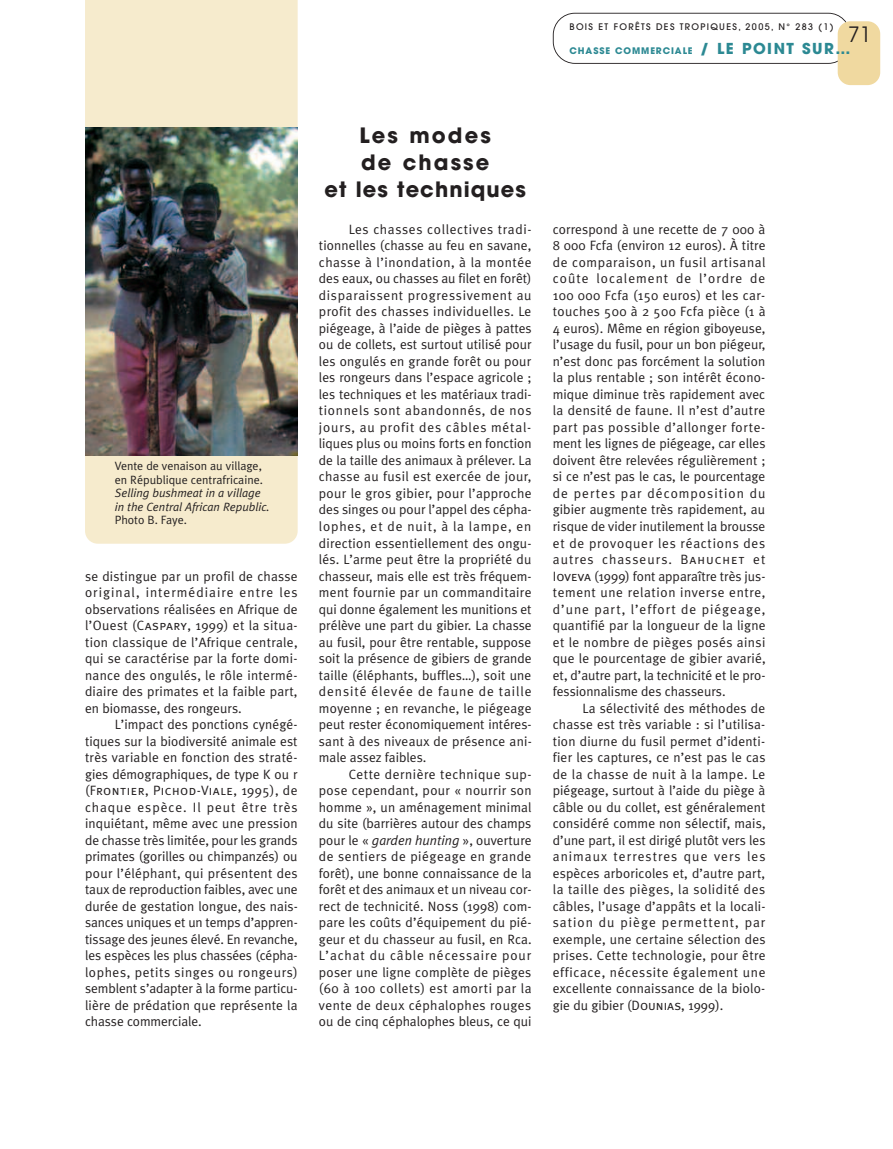
<style>
.page{position:relative;width:893px;height:1149px;background:#fff}
.page>*{position:absolute;margin:0;border:0;box-sizing:border-box;transform-origin:0 0}
.t1{font:700 21px/27px "Avant Garde";letter-spacing:.075em;color:#231f20;text-align:center}
.t2{font:21px "Avant Garde";color:#231f20}
.t3{font:13.5px/16.5px "Meta Plus Normal";color:#231f20;text-align:justify}
.t4{font:13.5px "Meta Plus Normal Caps";letter-spacing:.03em;color:#231f20}
.t5{font:12px/13.5px "Meta Plus Normal";color:#231f20}
.t6{font:italic 12px/13.5px "Meta Plus Normal";color:#231f20}
.t7{font:500 9px "Avant Garde";letter-spacing:.15em;color:#231f20}
.t8{font:700 9px "Avant Garde";letter-spacing:.1em;color:#2c8993}
.s1{font-size:15px}
.s2{font-family:"Meta Plus Normal Caps"}
.s3{font-family:"Meta Plus Normal"}
.s4{font-style:italic}
</style>
<div class="page">
<svg style="left:553px;top:13px;width:294px;height:51px"></svg>
<div style="left:838px;top:21px;width:42px;height:64px;background:#f0d9a0;border-radius:13px"></div>
<div style="left:85px;top:0;width:213px;height:543px;background:#f6ebcd"></div>
<img style="left:85px;top:128px;width:213px;height:327px">
<p class="t7" style="left:569px;top:23px;width:266px">BOIS ET FORÊTS DES TROPIQUES, 2005, N° 283 (1)</p>
<h1 class="t2" style="left:848px;top:26px;width:25px">71</h1>
<p class="t8" style="left:570px;top:47px;width:282px">CHASSE COMMERCIALE <span class="s1">/ LE POINT SUR…</span></p>
<p class="t5" style="left:115px;top:459px;width:150px">Vente de venaison au village, en République centrafricaine.</p>
<p class="t6" style="left:115px;top:486px;width:156px">Selling bushmeat in a village in the Central African Republic.</p>
<p class="t5" style="left:115px;top:513px;width:74px">Photo B. Faye.</p>
<p class="t3" style="left:85px;top:567px;width:214px">se distingue par un profil de chasse original, intermédiaire entre les observations réalisées en Afrique de l’Ouest (<span class="s2">Caspary</span>, 1999) et la situa&shy;tion classique de l’Afrique centrale, qui se caractérise par la forte domi&shy;nance des ongulés, le rôle intermé&shy;diaire des primates et la faible part, en biomasse, des rongeurs.</p>
<p class="t3" style="left:85px;top:716px;width:214px;text-indent:30px">L’impact des ponctions cynégé&shy;tiques sur la biodiversité animale est très variable en fonction des straté&shy;gies démographiques, de type K ou r</p>
<p class="t4" style="left:85px;top:782px;width:214px"><span class="s3">(</span>Frontier<span class="s3">,</span> Pichod-Viale<span class="s3">, 1995), de</span></p>
<p class="t3" style="left:85px;top:798px;width:214px">chaque espèce. Il peut être très inquiétant, même avec une pression de chasse très limitée, pour les grands primates (gorilles ou chimpanzés) ou pour l’éléphant, qui présentent des taux de reproduction faibles, avec une durée de gestation longue, des nais&shy;sances uniques et un temps d’appren&shy;tissage des jeunes élevé. En revanche, les espèces les plus chassées (cépha&shy;lophes, petits singes ou rongeurs) semblent s’adapter à la forme particu&shy;lière de prédation que représente la chasse commerciale.</p>
<h1 class="t1" style="left:325px;top:125px;width:203px">Les modes<br>de chasse<br>et les techniques</h1>
<p class="t3" style="left:319px;top:221px;width:214px;text-indent:30px">Les chasses collectives tradi&shy;tionnelles (chasse au feu en savane, chasse à l’inondation, à la montée des eaux, ou chasses au filet en forêt) disparaissent progressivement au profit des chasses individuelles. Le piégeage, à l’aide de pièges à pattes ou de collets, est surtout utilisé pour les ongulés en grande forêt ou pour les rongeurs dans l’espace agricole ; les techniques et les matériaux tradi&shy;tionnels sont abandonnés, de nos jours, au profit des câbles métal&shy;liques plus ou moins forts en fonction de la taille des animaux à prélever. La chasse au fusil est exercée de jour, pour le gros gibier, pour l’approche des singes ou pour l’appel des cépha&shy;lophes, et de nuit, à la lampe, en direction essentiellement des ongu&shy;lés. L’arme peut être la propriété du chasseur, mais elle est très fréquem&shy;ment fournie par un commanditaire qui donne également les munitions et prélève une part du gibier. La chasse au fusil, pour être rentable, suppose soit la présence de gibiers de grande taille (éléphants, buffles…), soit une densité élevée de faune de taille moyenne ; en revanche, le piégeage peut rester économiquement intéres&shy;sant à des niveaux de présence ani&shy;male assez faibles.</p>
<p class="t3" style="left:319px;top:765px;width:214px;text-indent:30px">Cette dernière technique sup&shy;pose cependant, pour « nourrir son homme », un aménagement minimal du site (barrières autour des champs pour le « <span class="s4">garden hunting</span> », ouverture de sentiers de piégeage en grande forêt), une bonne connaissance de la forêt et des animaux et un niveau cor&shy;rect de technicité. <span class="s2">Noss</span> (1998) com&shy;pare les coûts d’équipement du pié&shy;geur et du chasseur au fusil, en Rca.<br>L’achat du câble nécessaire pour poser une ligne complète de pièges (60 à 100 collets) est amorti par la vente de deux céphalophes rouges ou de cinq céphalophes bleus, ce qui</p>
<p class="t3" style="left:553px;top:221px;width:214px">correspond à une recette de 7 000 à 8 000 Fcfa (environ 12 euros). À titre de comparaison, un fusil artisanal coûte localement de l’ordre de 100 000 Fcfa (150 euros) et les car&shy;touches 500 à 2 500 Fcfa pièce (1 à 4 euros). Même en région giboyeuse, l’usage du fusil, pour un bon piégeur, n’est donc pas forcément la solution la plus rentable ; son intérêt écono&shy;mique diminue très rapidement avec la densité de faune. Il n’est d’autre part pas possible d’allonger forte&shy;ment les lignes de piégeage, car elles doivent être relevées régulièrement ; si ce n’est pas le cas, le pourcentage de pertes par décomposition du gibier augmente très rapidement, au risque de vider inutilement la brousse et de provoquer les réactions des autres chasseurs. <span class="s2">Bahuchet</span> et <span class="s2">Ioveva</span> (1999) font apparaître très jus&shy;tement une relation inverse entre, d’une part, l’effort de piégeage, quantifié par la longueur de la ligne et le nombre de pièges posés ainsi que le pourcentage de gibier avarié, et, d’autre part, la technicité et le pro&shy;fessionnalisme des chasseurs.</p>
<p class="t3" style="left:553px;top:699px;width:214px;text-indent:30px">La sélectivité des méthodes de chasse est très variable : si l’utilisa&shy;tion diurne du fusil permet d’identi&shy;fier les captures, ce n’est pas le cas de la chasse de nuit à la lampe. Le piégeage, surtout à l’aide du piège à câble ou du collet, est généralement considéré comme non sélectif, mais, d’une part, il est dirigé plutôt vers les animaux terrestres que vers les espèces arboricoles et, d’autre part, la taille des pièges, la solidité des câbles, l’usage d’appâts et la locali&shy;sation du piège permettent, par exemple, une certaine sélection des prises. Cette technologie, pour être efficace, nécessite également une excellente connaissance de la biolo&shy;gie du gibier (<span class="s2">Dounias</span>, 1999).</p>
</div>
